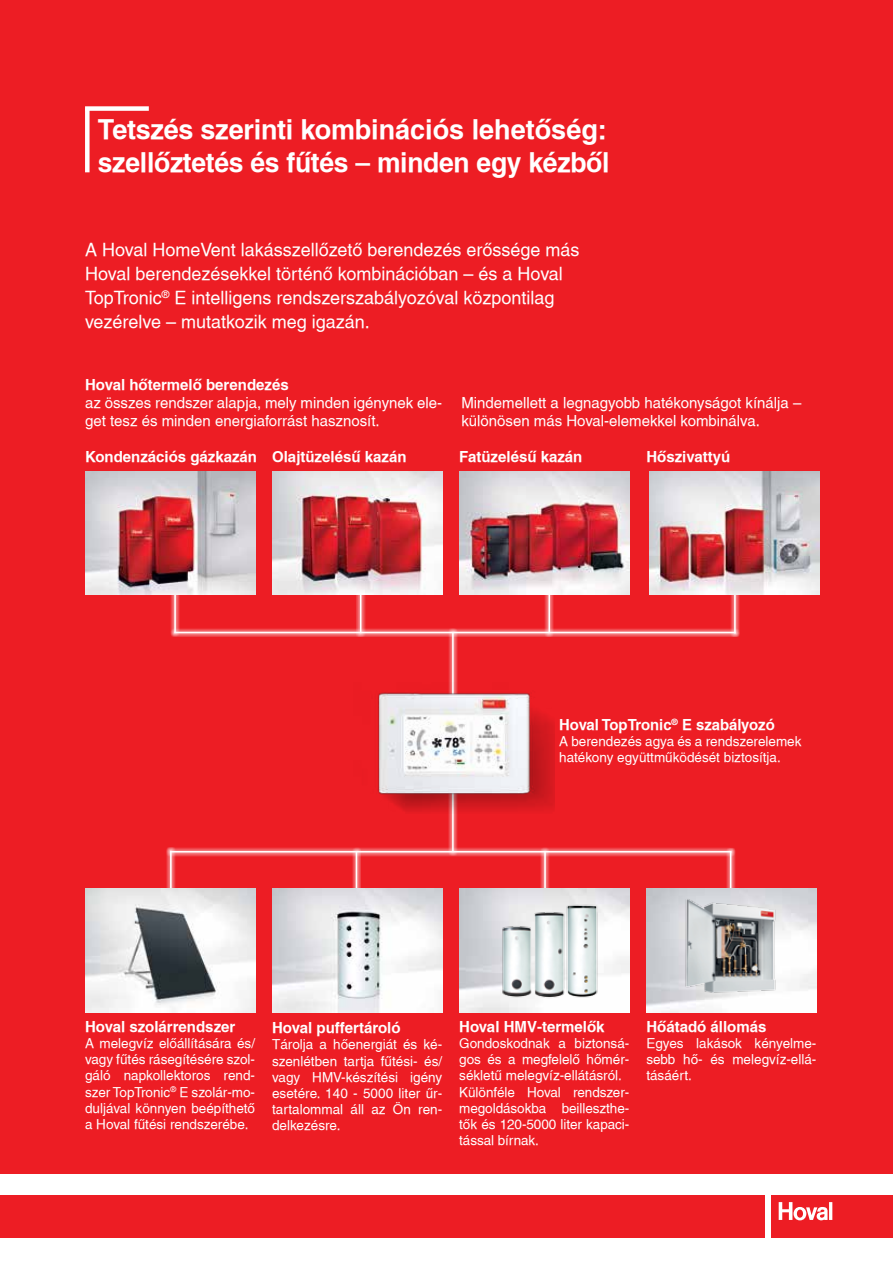
<style>
.page{position:relative;width:893px;height:1263px;background:#fff}
.page>*{position:absolute;margin:0;border:0;box-sizing:border-box;transform-origin:0 0}
.t1{font:700 27px/32.4px "H Helvetica";letter-spacing:-.01em;color:#fff}
.t2{font:18px/24px "H Helvetica Normal";color:#fff}
.t3{font:700 15px "H Helvetica";color:#fff}
.t4{font:15px/18px "H Helvetica Normal";color:#fff}
.t5{font:13.5px/16.2px "H Helvetica Normal";color:#fff;text-align:justify}
</style>
<div class="page">
<div style="left:771px;top:1195px;width:122px;height:42px;background:#ed1d24"></div>
<svg style="left:779px;top:1202px;width:53px;height:18px"></svg>
<div style="left:0;top:1195px;width:764px;height:42px;background:#ed1d24"></div>
<div style="left:0;top:0;width:893px;height:1174px;background:#ed1d24"></div>
<svg style="left:170px;top:628px;width:560px;height:9px;background:#f16368"></svg>
<hr style="left:174px;top:632px;width:562px;height:1px;background:#fff">
<svg style="left:730px;top:594px;width:9px;height:43px"></svg>
<hr style="left:734px;top:582px;width:2px;height:51px;background:#fff">
<svg style="left:545px;top:594px;width:9px;height:43px"></svg>
<hr style="left:549px;top:582px;width:1px;height:51px;background:#fff">
<svg style="left:356px;top:594px;width:9px;height:43px"></svg>
<hr style="left:360px;top:582px;width:1px;height:51px;background:#fff">
<svg style="left:171px;top:594px;width:9px;height:42px"></svg>
<hr style="left:174px;top:582px;width:2px;height:51px;background:#fff">
<svg style="left:448px;top:628px;width:9px;height:47px"></svg>
<hr style="left:452px;top:632px;width:2px;height:106px;background:#fff">
<svg style="left:175px;top:847px;width:555px;height:9px;background:#f16368"></svg>
<hr style="left:170px;top:851px;width:561px;height:1px;background:#fff">
<svg style="left:166px;top:847px;width:9px;height:42px"></svg>
<hr style="left:170px;top:851px;width:2px;height:51px;background:#fff">
<svg style="left:352px;top:847px;width:9px;height:42px"></svg>
<hr style="left:356px;top:851px;width:1px;height:51px;background:#fff">
<svg style="left:540px;top:847px;width:10px;height:42px"></svg>
<hr style="left:544px;top:851px;width:2px;height:51px;background:#fff">
<svg style="left:726px;top:848px;width:9px;height:41px"></svg>
<hr style="left:730px;top:851px;width:1px;height:51px;background:#fff">
<svg style="left:448px;top:814px;width:9px;height:42px"></svg>
<hr style="left:452px;top:747px;width:2px;height:105px;background:#fff">
<img style="left:272px;top:889px;width:170px;height:123px">
<img style="left:459px;top:889px;width:170px;height:123px">
<img style="left:477px;top:896px;width:137px;height:110px">
<img style="left:646px;top:889px;width:170px;height:123px">
<img style="left:675px;top:898px;width:111px;height:95px">
<img style="left:85px;top:471px;width:170px;height:123px">
<img style="left:272px;top:471px;width:170px;height:123px">
<img style="left:459px;top:471px;width:170px;height:123px">
<img style="left:649px;top:471px;width:170px;height:123px">
<img style="left:378px;top:675px;width:177px;height:139px">
<img style="left:85px;top:889px;width:170px;height:123px">
<div style="left:85px;top:106px;width:64px;height:5px;background:#fff"></div>
<div style="left:85px;top:109px;width:5px;height:63px;background:#fff"></div>
<h1 class="t1" style="left:98px;top:113px;width:513px">Tetszés szerinti kombinációs lehetőség: szellőztetés és fűtés — minden egy kézből</h1>
<h2 class="t2" style="left:85px;top:237px;width:496px">A Hoval HomeVent lakásszellőzető berendezés erőssége más Hoval berendezésekkel történő kombinációban — és a Hoval TopTronic<sup>®</sup> E intelligens rendszerszabályozóval központilag vezérelve — mutatkozik meg igazán.</h2>
<p class="t3" style="left:85px;top:375px;width:205px">Hoval hőtermelő berendezés</p>
<p class="t4" style="left:85px;top:393px;width:359px">az összes rendszer alapja, mely minden igénynek ele&shy;get tesz és minden energiaforrást hasznosít.</p>
<p class="t3" style="left:85px;top:448px;width:323px">Kondenzációs gázkazán Olajtüzelésű kazán</p>
<p class="t3" style="left:459px;top:448px;width:125px">Fatüzelésű kazán</p>
<p class="t3" style="left:646px;top:448px;width:85px">Hőszivattyú</p>
<p class="t4" style="left:461px;top:393px;width:342px">Mindemellett a legnagyobb hatékonyságot kínálja — különösen más Hoval-elemekkel kombinálva.</p>
<p class="t3" style="left:559px;top:715px;width:217px">Hoval TopTronic<sup>®</sup> E szabályozó</p>
<p class="t5" style="left:559px;top:733px;width:244px">A berendezés agya és a rendszerelemek hatékony együttműködését biztosítja.</p>
<p class="t3" style="left:85px;top:1017px;width:152px">Hoval szolárrendszer</p>
<p class="t5" style="left:85px;top:1035px;width:172px">A melegvíz előállítására és/ vagy fűtés rásegítésére szol&shy;gáló napkollektoros rend&shy;szer TopTronic<sup>®</sup> E szolár-mo&shy;duljával könnyen beépíthető a Hoval fűtési rendszerébe.</p>
<p class="t3" style="left:272px;top:1019px;width:130px">Hoval puffertároló</p>
<p class="t5" style="left:272px;top:1036px;width:172px">Tárolja a hőenergiát és ké&shy;szenlétben tartja fűtési- és/ vagy HMV-készítési igény esetére. 140 - 5000 liter űr&shy;tartalommal áll az Ön ren&shy;delkezésre.</p>
<p class="t3" style="left:459px;top:1017px;width:147px">Hoval HMV-termelők</p>
<p class="t5" style="left:459px;top:1035px;width:172px;text-align:left">Gondoskodnak a biztonsá&shy;gos és a megfelelő hőmér&shy;sékletű melegvíz-ellátásról.<br>Különféle Hoval rendszer&shy;megoldásokba beilleszthe&shy;tők és 120-5000 liter kapaci&shy;tással bírnak.</p>
<p class="t3" style="left:646px;top:1017px;width:122px">Hőátadó állomás</p>
<p class="t5" style="left:646px;top:1035px;width:172px">Egyes lakások kényelme&shy;sebb hő- és melegvíz-ellá&shy;tásáért.</p>
</div>
